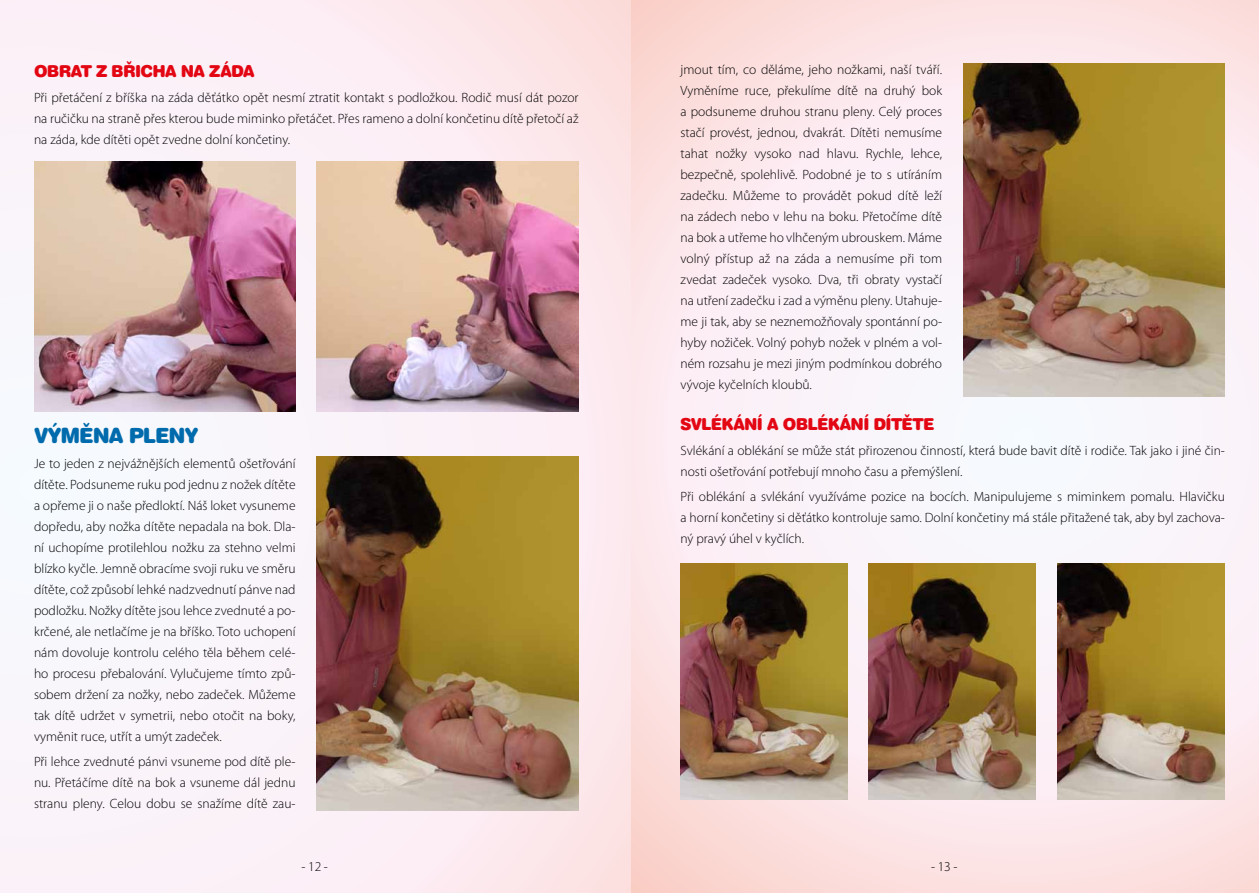
<style>
.page{position:relative;width:1259px;height:893px;background:#fff}
.page>*{position:absolute;margin:0;border:0;box-sizing:border-box;transform-origin:0 0}
.t1{font:21px "Swiss 721 AT Black Rounded";letter-spacing:-.06em;color:#006bac}
.t2{font:16.5px "Swiss 721 AT Black Rounded";letter-spacing:-.05em;color:#e30613}
.t3{font:300 13.5px/21px "Myriad Pro";color:#000;text-align:justify}
</style>
<div class="page">
<svg style="left:630px;top:0;width:629px;height:893px"></svg>
<div style="left:0;top:0;width:630px;height:893px;background:linear-gradient(to right,#f8f9ff,#fce4e8)"></div>
<img style="left:680px;top:563px;width:167px;height:236px">
<img style="left:869px;top:563px;width:167px;height:236px">
<img style="left:1057px;top:563px;width:167px;height:236px">
<img style="left:34px;top:162px;width:262px;height:249px">
<img style="left:317px;top:162px;width:261px;height:249px">
<img style="left:317px;top:457px;width:261px;height:353px">
<img style="left:963px;top:64px;width:262px;height:332px">
<p class="t2" style="left:34px;top:61px;width:222px">OBRAT Z BŘICHA NA ZÁDA</p>
<p class="t3" style="left:34px;top:87px;width:546px">Při přetáčení z bříška na záda děťátko opět nesmí ztratit kontakt s podložkou. Rodič musí dát pozor na ručičku na straně přes kterou bude miminko přetáčet. Přes rameno a dolní končetinu dítě přetočí až na záda, kde dítěti opět zvedne dolní končetiny.</p>
<h1 class="t1" style="left:34px;top:422px;width:166px">VÝMĚNA PLENY</h1>
<p class="t3" style="left:34px;top:453px;width:263px">Je to jeden z nejvážnějších elementů ošetřování dítěte. Podsuneme ruku pod jednu z nožek dítěte a opřeme ji o naše předloktí. Náš loket vysuneme dopředu, aby nožka dítěte nepadala na bok. Dla&shy;ní uchopíme protilehlou nožku za stehno velmi blízko kyčle. Jemně obracíme svoji ruku ve směru dítěte, což způsobí lehké nadzvednutí pánve nad podložku. Nožky dítěte jsou lehce zvednuté a po&shy;krčené, ale netlačíme je na bříško. Toto uchopení nám dovoluje kontrolu celého těla během celé&shy;ho procesu přebalování. Vylučujeme tímto způ&shy;sobem držení za nožky, nebo zadeček. Můžeme tak dítě udržet v symetrii, nebo otočit na boky, vyměnit ruce, utřít a umýt zadeček.</p>
<p class="t3" style="left:34px;top:752px;width:263px">Při lehce zvednuté pánvi vsuneme pod dítě ple&shy;nu. Přetáčíme dítě na bok a vsuneme dál jednu stranu pleny. Celou dobu se snažíme dítě zau-</p>
<p class="t3" style="left:680px;top:59px;width:263px">jmout tím, co děláme, jeho nožkami, naší tváří.<br>Vyměníme ruce, překulíme dítě na druhý bok a podsuneme druhou stranu pleny. Celý proces stačí provést, jednou, dvakrát. Dítěti nemusíme tahat nožky vysoko nad hlavu. Rychle, lehce, bezpečně, spolehlivě. Podobné je to s utíráním zadečku. Můžeme to provádět pokud dítě leží na zádech nebo v lehu na boku. Přetočíme dítě na bok a utřeme ho vlhčeným ubrouskem. Máme volný přístup až na záda a nemusíme při tom zvedat zadeček vysoko. Dva, tři obraty vystačí na utření zadečku i zad a výměnu pleny. Utahuje&shy;me ji tak, aby se neznemožňovaly spontánní po&shy;hyby nožiček. Volný pohyb nožek v plném a vol&shy;ném rozsahu je mezi jiným podmínkou dobrého vývoje kyčelních kloubů.</p>
<p class="t2" style="left:680px;top:414px;width:256px">SVLÉKÁNÍ A OBLÉKÁNÍ DÍTĚTE</p>
<p class="t3" style="left:680px;top:440px;width:546px">Svlékání a oblékání se může stát přirozenou činností, která bude bavit dítě i rodiče. Tak jako i jiné čin&shy;nosti ošetřování potřebují mnoho času a přemýšlení.</p>
<p class="t3" style="left:680px;top:486px;width:546px">Při oblékání a svlékání využíváme pozice na bocích. Manipulujeme s miminkem pomalu. Hlavičku a horní končetiny si děťátko kontroluje samo. Dolní končetiny má stále přitažené tak, aby byl zachova&shy;ný pravý úhel v kyčlích.</p>
<p class="t3" style="left:301px;top:856px;width:28px">- 12 -</p>
<p class="t3" style="left:931px;top:856px;width:28px">- 13 -</p>
</div>
